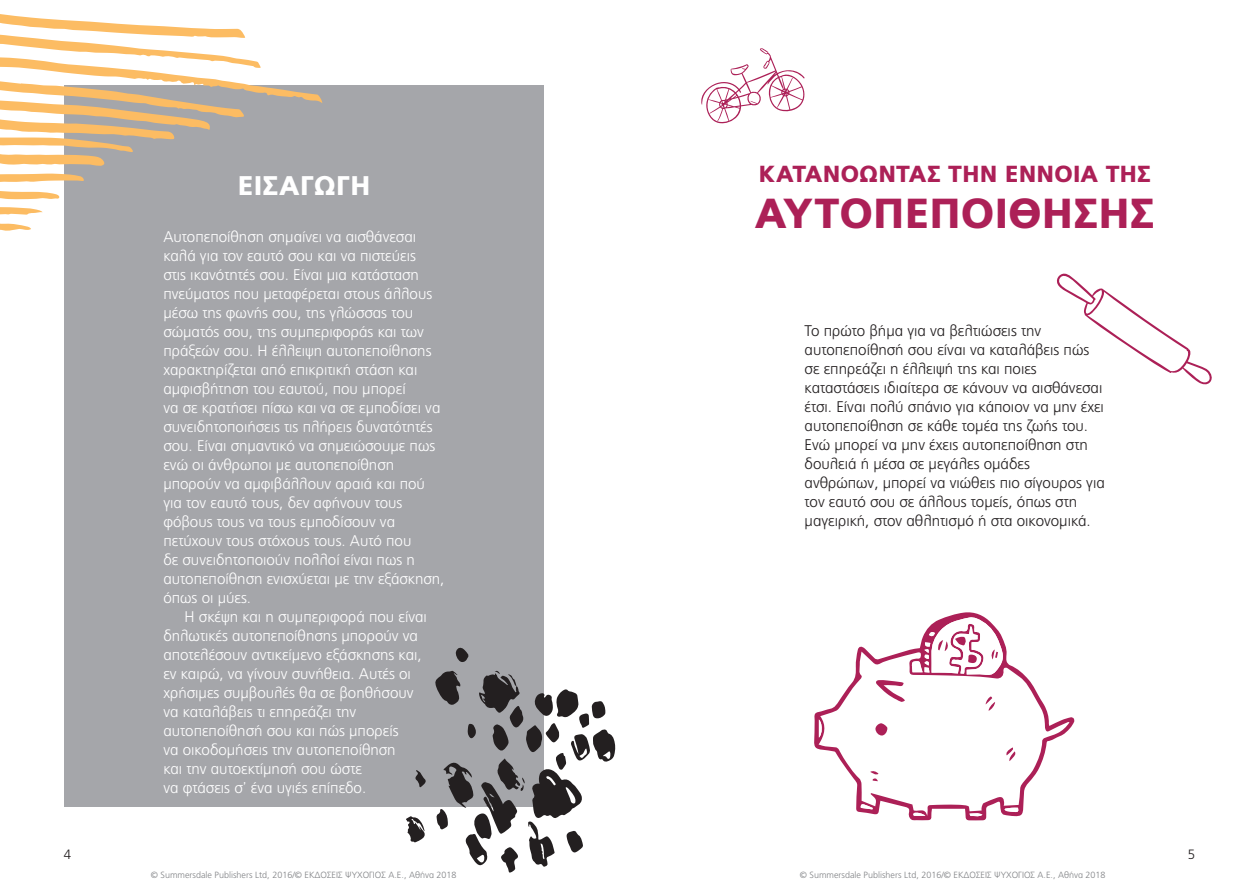
<style>
.page{position:relative;width:1259px;height:893px;background:#fff}
.page>*{position:absolute;margin:0;border:0;box-sizing:border-box;transform-origin:0 0}
.t1{font:900 42px "PF Catalog";letter-spacing:-.01em;color:#ac2057}
.t2{font:900 27px "PF Catalog";color:#fff}
.t3{font:900 23.25px "PF Catalog";color:#ac2057}
.t4{font:300 15.45px/18.9px "PF Catalog";color:#fff}
.t5{font:300 15.45px/18.9px "PF Catalog";color:#231f20}
.t6{font:300 13.5px "PF Catalog";color:#231f20}
.t7{font:300 9px "PF Catalog";color:#808285}
.s1{font-family:"PF Paperback"}
</style>
<div class="page">
<div style="left:65px;top:86px;width:479px;height:721px;background:#a5a6aa"></div>
<svg style="left:0;top:14px;width:322px;height:152px"></svg>
<svg style="left:0;top:173px;width:84px;height:26px"></svg>
<svg style="left:0;top:207px;width:43px;height:8px"></svg>
<svg style="left:0;top:223px;width:31px;height:8px"></svg>
<svg style="left:406px;top:816px;width:19px;height:27px"></svg>
<svg style="left:455px;top:647px;width:14px;height:15px"></svg>
<svg style="left:415px;top:770px;width:11px;height:18px"></svg>
<svg style="left:435px;top:671px;width:180px;height:202px"></svg>
<svg style="left:1056px;top:273px;width:156px;height:112px"></svg>
<svg style="left:701px;top:48px;width:104px;height:76px"></svg>
<svg style="left:814px;top:612px;width:260px;height:208px"></svg>
<svg style="left:1004px;top:808px;width:15px;height:4px"></svg>
<svg style="left:819px;top:719px;width:3px;height:19px"></svg>
<svg style="left:860px;top:804px;width:12px;height:5px"></svg>
<svg style="left:969px;top:812px;width:13px;height:5px"></svg>
<svg style="left:913px;top:812px;width:12px;height:4px"></svg>
<svg style="left:875px;top:680px;width:30px;height:24px"></svg>
<div style="left:875px;top:723px;width:12px;height:12px;background:#ac2057;border-radius:5px"></div>
<svg style="left:1005px;top:747px;width:11px;height:14px"></svg>
<svg style="left:985px;top:696px;width:10px;height:15px"></svg>
<svg style="left:870px;top:770px;width:8px;height:11px"></svg>
<svg style="left:911px;top:617px;width:93px;height:58px"></svg>
<h2 class="t2" style="left:238px;top:169px;width:134px">ΕΙΣΑΓΩΓΗ</h2>
<p class="t4" style="left:163px;top:228px;width:283px">Αυτοπεποίθηση σημαίνει να αισθάνεσαι καλά για τον εαυτό σου και να πιστεύεις<br>στις ικανότητές σου. Είναι μια κατάσταση πνεύματος που μεταφέρεται στους άλλους μέσω της φωνής σου, της γλώσσας του σώματός σου, της συμπεριφοράς και των πράξεών σου. Η έλλειψη αυτοπεποίθησης χαρακτηρίζεται από επικριτική στάση και αμφισβήτηση του εαυτού, που μπορεί<br>να σε κρατήσει πίσω και να σε εμποδίσει να συνειδητοποιήσεις τις πλήρεις δυνατότητές σου. Είναι σημαντικό να σημειώσουμε πως ενώ οι άνθρωποι με αυτοπεποίθηση μπορούν να αμφιβάλλουν αραιά και πού για τον εαυτό τους, δεν αφήνουν τους φόβους τους να τους εμποδίσουν να πετύχουν τους στόχους τους. Αυτό που<br>δε συνειδητοποιούν πολλοί είναι πως η αυτοπεποίθηση ενισχύεται με την εξάσκηση, όπως οι μύες.</p>
<p class="t4" style="left:163px;top:607px;width:265px;text-indent:21px">Η σκέψη και η συμπεριφορά που είναι δηλωτικές αυτοπεποίθησης μπορούν να αποτελέσουν αντικείμενο εξάσκησης και, εν καιρώ, να γίνουν συνήθεια. Αυτές οι χρήσιμες συμβουλές θα σε βοηθήσουν να καταλάβεις τι επηρεάζει την αυτοπεποίθησή σου και πώς μπορείς<br>να οικοδομήσεις την αυτοπεποίθηση<br>και την αυτοεκτίμησή σου ώστε<br>να φτάσεις σ<span class="s1">’</span> ένα υγιές επίπεδο.</p>
<h3 class="t3" style="left:758px;top:160px;width:394px">ΚΑΤΑΝΟΩΝΤΑΣ ΤΗΝ ΕΝΝΟΙΑ ΤΗΣ</h3>
<h1 class="t1" style="left:755px;top:189px;width:401px">ΑΥΤΟΠΕΠΟΙΘΗΣΗΣ</h1>
<p class="t5" style="left:804px;top:321px;width:302px">Το πρώτο βήμα για να βελτιώσεις την αυτοπεποίθησή σου είναι να καταλάβεις πώς σε επηρεάζει η έλλειψή της και ποιες καταστάσεις ιδιαίτερα σε κάνουν να αισθάνεσαι έτσι. Είναι πολύ σπάνιο για κάποιον να μην έχει αυτοπεποίθηση σε κάθε τομέα της ζωής του.<br>Ενώ μπορεί να μην έχεις αυτοπεποίθηση στη δουλειά ή μέσα σε μεγάλες ομάδες ανθρώπων, μπορεί να νιώθεις πιο σίγουρος για τον εαυτό σου σε άλλους τομείς, όπως στη μαγειρική, στον αθλητισμό ή στα οικονομικά.</p>
<p class="t6" style="left:64px;top:847px;width:9px">4</p>
<p class="t6" style="left:1187px;top:847px;width:9px">5</p>
<p class="t7" style="left:151px;top:869px;width:307px">© Summersdale Publishers Ltd, 2016/© ΕΚΔΟΣΕΙΣ ΨΥΧΟΓΙΟΣ Α.Ε., Αθήνα 2018</p>
<p class="t7" style="left:800px;top:869px;width:307px">© Summersdale Publishers Ltd, 2016/© ΕΚΔΟΣΕΙΣ ΨΥΧΟΓΙΟΣ Α.Ε., Αθήνα 2018</p>
</div>
